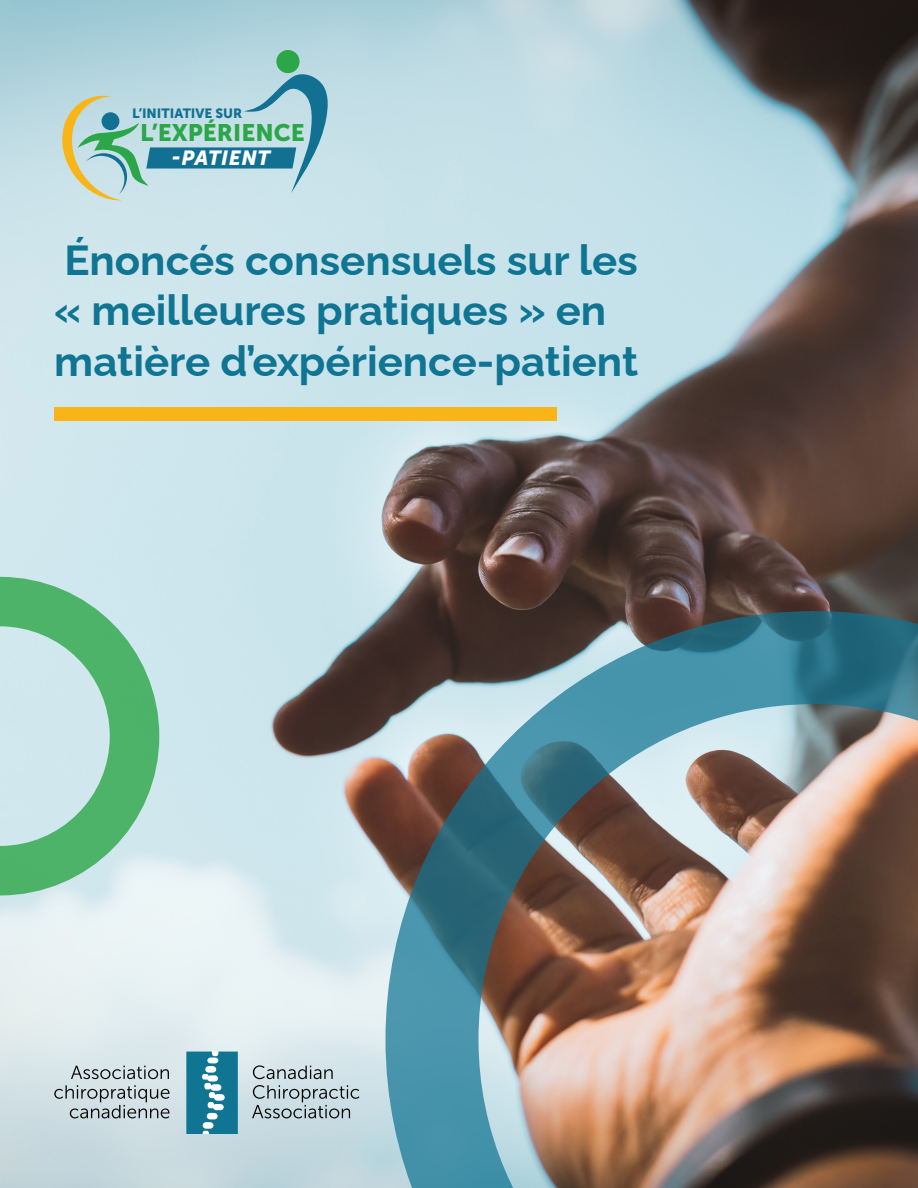
<style>
.page{position:relative;width:918px;height:1188px;background:#fff}
.page>*{position:absolute;margin:0;border:0;box-sizing:border-box;transform-origin:0 0}
.t1{font:100 42px/50.4px "Raleway";color:#107493}
.t2{font:23.7px "Museo Sans 900";color:#2ba649}
.t3{font:italic 20.4px "Museo Sans 900";letter-spacing:.03em;color:#fff}
.t4{font:13.35px "Museo Sans 900";color:#127193}
</style>
<div class="page">
<img style="left:0;top:0;width:918px;height:1188px">
<div style="left:54px;top:407px;width:502px;height:14px;background:#f9b517"></div>
<svg style="left:0;top:577px;width:159px;height:318px;background:#9ad1b6"></svg>
<img style="left:386px;top:611px;width:532px;height:577px">
<div style="left:276px;top:50px;width:24px;height:24px;background:#2ba649;border-radius:50%"></div>
<svg style="left:57px;top:71px;width:271px;height:129px;background:#a6cbcf"></svg>
<svg style="left:186px;top:1052px;width:52px;height:82px;background:#368aa4"></svg>
<svg style="left:253px;top:1065px;width:80px;height:14px"></svg>
<svg style="left:252px;top:1085px;width:107px;height:33px;background:#a8b8bd"></svg>
<svg style="left:71px;top:1066px;width:98px;height:13px"></svg>
<svg style="left:54px;top:1085px;width:115px;height:33px;background:#aeb9bd"></svg>
<p class="t4" style="left:132px;top:106px;width:112px">L’INITIATIVE SUR</p>
<p class="t2" style="left:140px;top:119px;width:166px">L’EXPÉRIENCE</p>
<p class="t3" style="left:171px;top:146px;width:101px">-PATIENT</p>
<p class="t1" style="left:54px;top:230px;width:586px">Énoncés consensuels sur les « meilleures pratiques » en matière d’expérience-patient</p>
</div>
